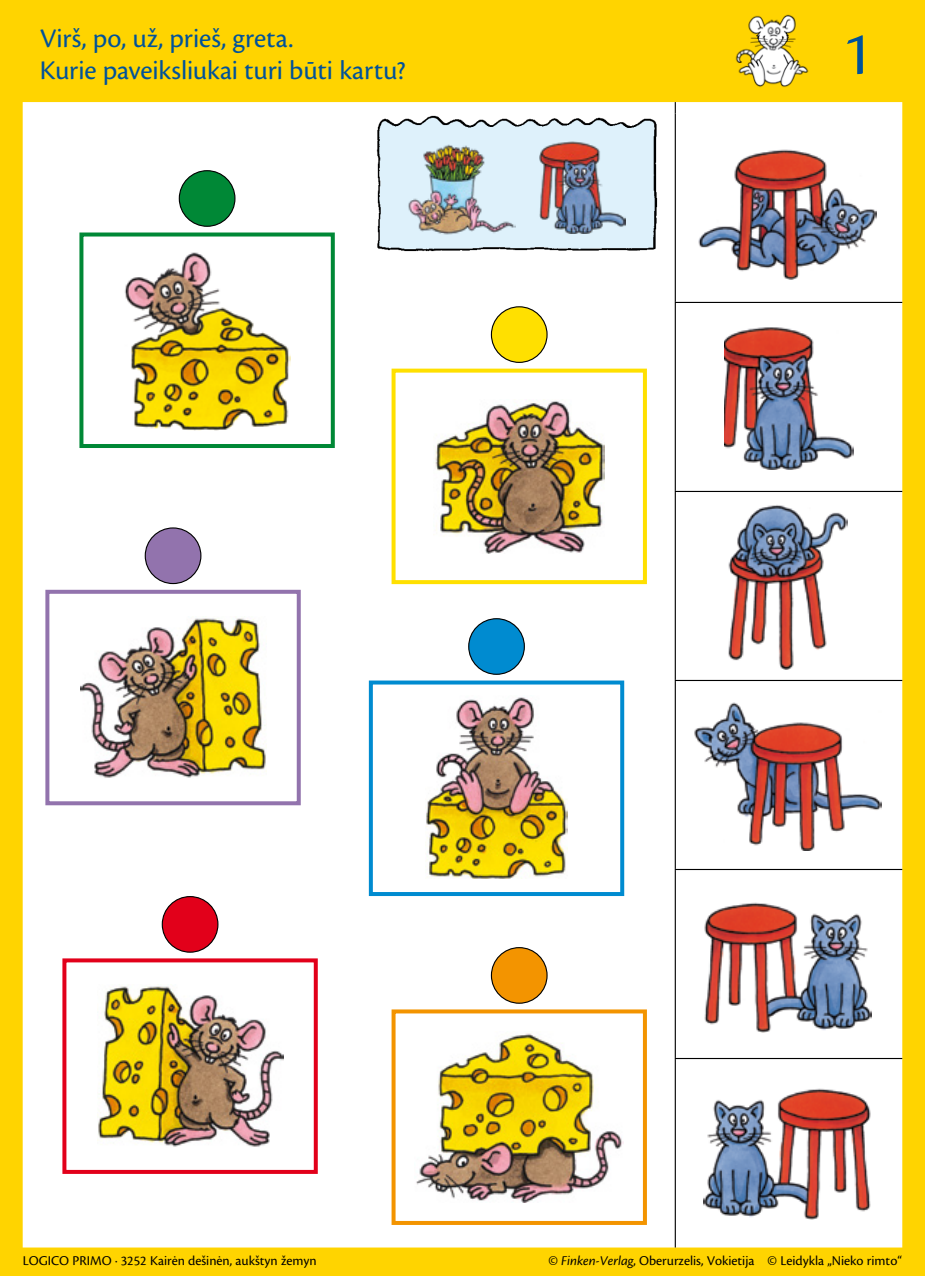
<style>
.page{position:relative;width:925px;height:1276px;background:#fff}
.page>*{position:absolute;margin:0;border:0;box-sizing:border-box;transform-origin:0 0}
.t1{font:64px "Cronos Pro";color:#00529a}
.t2{font:28px/32px "Cronos Pro";letter-spacing:-.005em;color:#00529a}
.t3{font:14px "Cronos Pro";color:#000}
.s1{font-style:italic}
</style>
<div class="page">
<div style="left:0;top:0;width:924px;height:1276px;background:#ffd400"></div>
<img style="left:735px;top:14px;width:74px;height:73px">
<div style="left:23px;top:102px;width:878px;height:1145px;background:#fff"></div>
<hr style="left:674px;top:113px;width:1px;height:189px;background:#000">
<hr style="left:674px;top:302px;width:227px;height:1px;background:#000">
<hr style="left:674px;top:303px;width:1px;height:188px;background:#000">
<hr style="left:674px;top:491px;width:227px;height:1px;background:#000">
<hr style="left:674px;top:492px;width:1px;height:188px;background:#000">
<hr style="left:674px;top:680px;width:227px;height:1px;background:#000">
<hr style="left:674px;top:681px;width:1px;height:188px;background:#000">
<hr style="left:674px;top:869px;width:227px;height:1px;background:#000">
<hr style="left:674px;top:870px;width:1px;height:188px;background:#000">
<hr style="left:674px;top:1058px;width:227px;height:1px;background:#000">
<hr style="left:674px;top:1059px;width:1px;height:188px;background:#000">
<img style="left:726px;top:504px;width:121px;height:166px">
<img style="left:692px;top:701px;width:189px;height:149px">
<img style="left:703px;top:901px;width:167px;height:131px">
<img style="left:697px;top:148px;width:179px;height:132px">
<img style="left:723px;top:327px;width:130px;height:142px">
<img style="left:425px;top:695px;width:142px;height:183px">
<div style="left:369px;top:680px;width:255px;height:216px;border:4px solid #008bd0"></div>
<div style="left:468px;top:619px;width:56px;height:55px;background:#008bd0;border-radius:50%"></div>
<div style="left:468px;top:618px;width:56px;height:57px;border:1px solid #000;border-radius:50%"></div>
<img style="left:414px;top:1031px;width:209px;height:172px">
<div style="left:391px;top:1009px;width:255px;height:216px;border:4px solid #f39400"></div>
<div style="left:491px;top:947px;width:56px;height:56px;background:#f39400;border-radius:50%"></div>
<div style="left:490px;top:947px;width:57px;height:56px;border:1px solid #000;border-radius:50%"></div>
<img style="left:124px;top:250px;width:166px;height:180px">
<div style="left:79px;top:232px;width:255px;height:216px;border:4px solid #008836"></div>
<div style="left:179px;top:171px;width:56px;height:55px;background:#008836;border-radius:50%"></div>
<div style="left:179px;top:170px;width:56px;height:57px;border:1px solid #000;border-radius:50%"></div>
<img style="left:433px;top:399px;width:171px;height:155px">
<div style="left:391px;top:369px;width:255px;height:215px;border:4px solid #ffe000"></div>
<div style="left:491px;top:307px;width:56px;height:55px;background:#ffe000;border-radius:50%"></div>
<div style="left:490px;top:306px;width:57px;height:57px;border:1px solid #000;border-radius:50%"></div>
<img style="left:97px;top:984px;width:186px;height:163px">
<div style="left:62px;top:958px;width:255px;height:216px;border:4px solid #e2001a"></div>
<div style="left:162px;top:896px;width:56px;height:56px;background:#e2001a;border-radius:50%"></div>
<div style="left:162px;top:896px;width:56px;height:56px;border:1px solid #000;border-radius:50%"></div>
<div style="left:145px;top:528px;width:56px;height:55px;background:#9273ad;border-radius:50%"></div>
<div style="left:145px;top:527px;width:56px;height:57px;border:1px solid #000;border-radius:50%"></div>
<img style="left:80px;top:616px;width:186px;height:163px">
<div style="left:45px;top:590px;width:255px;height:215px;border:4px solid #9273ad"></div>
<img style="left:703px;top:1087px;width:167px;height:132px">
<img style="left:374px;top:113px;width:284px;height:140px">
<img style="left:406px;top:143px;width:109px;height:93px">
<img style="left:539px;top:141px;width:86px;height:92px">
<h2 class="t2" style="left:40px;top:23px;width:367px">Virš, po, už, prieš, greta.<br>Kurie paveiksliukai turi būti kartu?</h2>
<h1 class="t1" style="left:841px;top:17px;width:31px">1</h1>
<p class="t3" style="left:23px;top:1252px;width:295px">LOGICO PRIMO · 3252 Kairėn dešinėn, aukštyn žemyn</p>
<p class="t3" style="left:548px;top:1252px;width:355px">© <span class="s1">Finken-Verlag</span>, Oberurzelis, Vokietija © Leidykla „Nieko rimto“</p>
</div>
